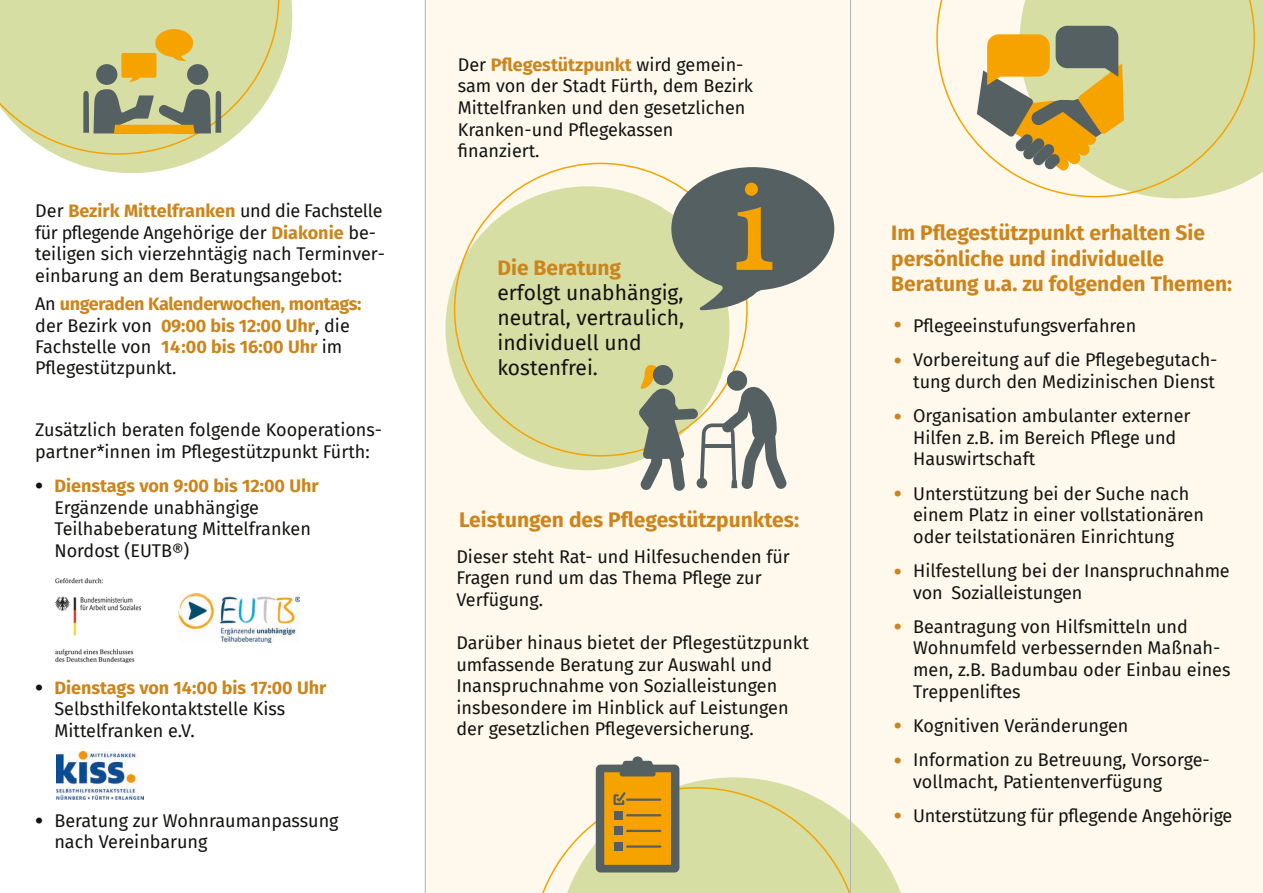
<style>
.page{position:relative;width:1263px;height:893px;background:#fff}
.page>*{position:absolute;margin:0;border:0;box-sizing:border-box;transform-origin:0 0}
.t1{font:700 21px/25.2px "Fira Sans";color:#cc851c}
.t2{font:21px/25.2px "Fira Sans";color:#121310}
.t3{font:18px/21.6px "Fira Sans";color:#121310}
.t4{font:700 18px/21.5px "Fira Sans";letter-spacing:-.02em;color:#cc851c}
.s1{font-weight:700;color:#cc851c}
.s2{font-weight:400;color:#121310}
.s3{font-family:"Myriad Pro";font-size:28.5px}
.s4{font-family:"Myriad Pro";font-size:28.5px;color:#cc851c}
</style>
<div class="page">
<div style="left:425px;top:0;width:838px;height:893px;background:#fff8ec"></div>
<svg style="left:57px;top:0;width:235px;height:173px"></svg>
<svg style="left:1085px;top:0;width:178px;height:198px;fill:#d6dea3"></svg>
<svg style="left:936px;top:0;width:319px;height:197px"></svg>
<svg style="left:977px;top:26px;width:147px;height:146px"></svg>
<svg style="left:542px;top:756px;width:359px;height:137px"></svg>
<div style="left:445px;top:186px;width:284px;height:284px;background:#d6dea3;border-radius:50%"></div>
<svg style="left:671px;top:167px;width:163px;height:143px"></svg>
<svg style="left:639px;top:361px;width:148px;height:130px"></svg>
<svg style="left:0;top:0;width:279px;height:155px"></svg>
<img style="left:56px;top:578px;width:84px;height:84px">
<img style="left:179px;top:593px;width:120px;height:49px">
<img style="left:56px;top:751px;width:87px;height:48px">
<hr style="left:425px;top:0;width:1px;height:893px;background:#b3b5b5">
<hr style="left:850px;top:0;width:1px;height:893px;background:#b3b5b5">
<p class="t3" style="left:35px;top:200px;width:351px">Der <span class="s1">Bezirk Mittelfranken</span> und die Fachstelle für pflegende Angehörige der <span class="s1">Diakonie</span> be&shy;teiligen sich vierzehntägig nach Terminver&shy;einbarung an dem Beratungsangebot:</p>
<p class="t4" style="left:35px;top:292px;width:328px"><span class="s2">An</span> ungeraden Kalenderwochen, montags: <span class="s2">der Bezirk von</span> 09:00 bis 12:00 Uhr<span class="s2">, die Fachstelle von</span> 14:00 bis 16:00 Uhr <span class="s2">im Pflegestützpunkt.</span></p>
<p class="t3" style="left:35px;top:419px;width:348px">Zusätzlich beraten folgende Kooperations&shy;partner*innen im Pflegestützpunkt Fürth:</p>
<p class="t3" style="left:54px;top:474px;width:266px;text-indent:-19px"><span class="s3">•</span> <span class="s1">Dienstags von 9:00 bis 12:00 Uhr<br></span>Ergänzende unabhängige<br>Teilhabeberatung Mittelfranken<br>Nordost (EUTB®)</p>
<p class="t3" style="left:54px;top:676px;width:273px;text-indent:-19px"><span class="s3">•</span> <span class="s1">Dienstags von 14:00 bis 17:00 Uhr<br></span>Selbsthilfekontaktstelle Kiss<br>Mittelfranken e.V.</p>
<p class="t3" style="left:54px;top:809px;width:286px;text-indent:-19px"><span class="s3">•</span> Beratung zur Wohnraumanpassung nach Vereinbarung</p>
<p class="t3" style="left:458px;top:53px;width:297px">Der <span class="s1">Pflegestützpunkt</span> wird gemein&shy;sam von der Stadt Fürth, dem Bezirk<br>Mittelfranken und den gesetzlichen<br>Kranken-und Pflegekassen finanziert.</p>
<p class="t1" style="left:497px;top:253px;width:125px">Die Beratung</p>
<p class="t2" style="left:497px;top:279px;width:188px">erfolgt unabhängig, neutral, vertraulich, individuell und kostenfrei.</p>
<p class="t1" style="left:459px;top:506px;width:341px">Leistungen des Pflegestützpunktes:</p>
<p class="t3" style="left:456px;top:545px;width:335px">Dieser steht Rat- und Hilfesuchenden für<br>Fragen rund um das Thema Pflege zur<br>Verfügung.</p>
<p class="t3" style="left:456px;top:631px;width:354px">Darüber hinaus bietet der Pflegestützpunkt umfassende Beratung zur Auswahl und Inanspruchnahme von Sozialleistungen insbesondere im Hinblick auf Leistungen der gesetzlichen Pflegeversicherung.</p>
<p class="t1" style="left:891px;top:219px;width:342px">Im Pflegestützpunkt erhalten Sie persönliche und individuelle<br>Beratung u.a. zu folgenden Themen:</p>
<p class="t3" style="left:894px;top:315px;width:244px"><span class="s4">•</span> Pflegeeinstufungsverfahren</p>
<p class="t3" style="left:894px;top:349px;width:325px;text-align:right"><span class="s4">•</span> Vorbereitung auf die Pflegebegutach&shy;tung durch den Medizinischen Dienst</p>
<p class="t3" style="left:913px;top:405px;width:279px;text-indent:-19px"><span class="s4">•</span> Organisation ambulanter externer<br>Hilfen z.B. im Bereich Pflege und<br>Hauswirtschaft</p>
<p class="t3" style="left:913px;top:482px;width:292px;text-indent:-19px"><span class="s4">•</span> Unterstützung bei der Suche nach einem Platz in einer vollstationären oder teilstationären Einrichtung</p>
<p class="t3" style="left:913px;top:559px;width:318px;text-indent:-19px"><span class="s4">•</span> Hilfestellung bei der Inanspruchnahme von Sozialleistungen</p>
<p class="t3" style="left:913px;top:615px;width:319px;text-indent:-19px"><span class="s4">•</span> Beantragung von Hilfsmitteln und<br>Wohnumfeld verbessernden Maßnah&shy;men, z.B. Badumbau oder Einbau eines<br>Treppenliftes</p>
<p class="t3" style="left:894px;top:714px;width:236px"><span class="s4">•</span> Kognitiven Veränderungen</p>
<p class="t3" style="left:913px;top:748px;width:298px;text-indent:-19px"><span class="s4">•</span> Information zu Betreuung, Vorsorge&shy;vollmacht, Patientenverfügung</p>
<p class="t3" style="left:894px;top:804px;width:340px"><span class="s4">•</span> Unterstützung für pflegende Angehörige</p>
</div>
